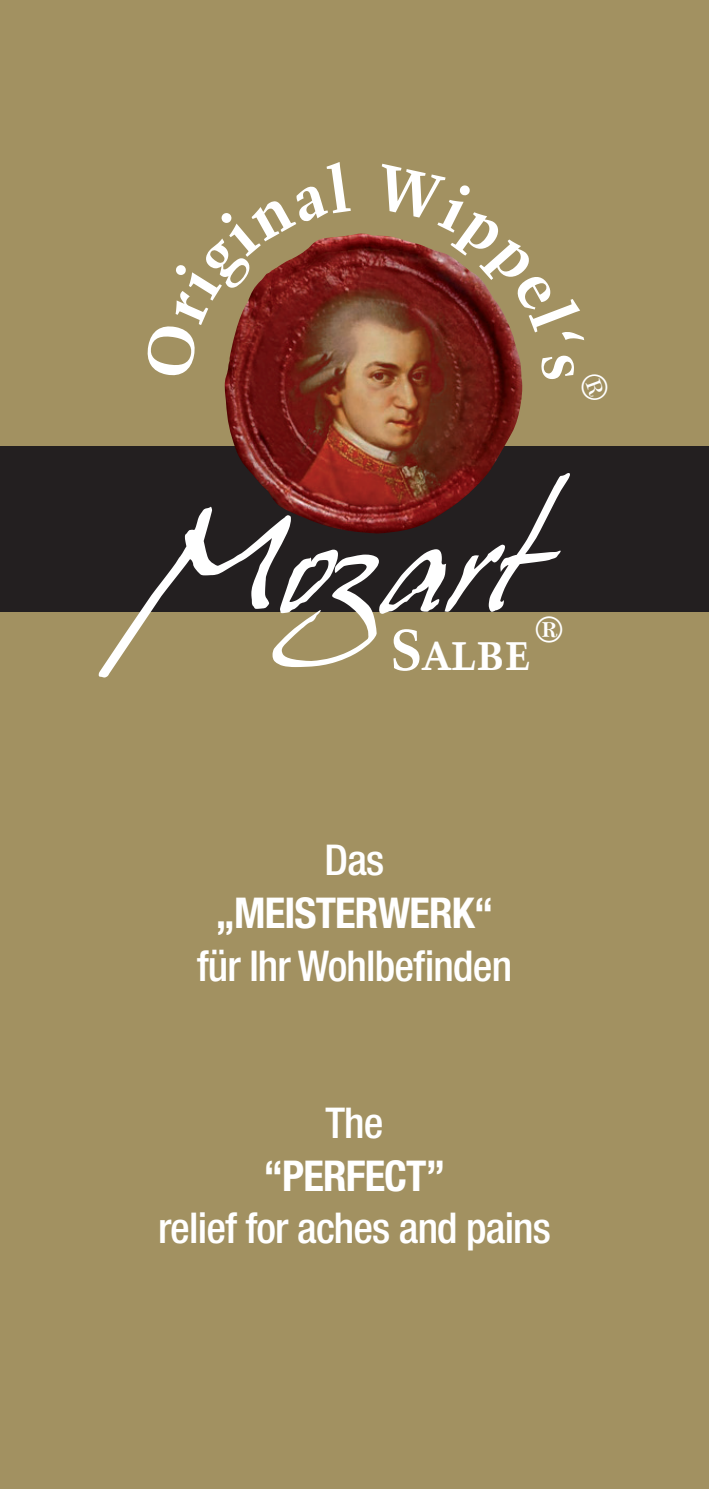
<style>
.page{position:relative;width:709px;height:1489px;background:#fff}
.page>*{position:absolute;margin:0;border:0;box-sizing:border-box;transform-origin:0 0}
.t1{font:500 condensed 42.5px "Helvetica Neue LT Std";letter-spacing:-.02em;color:#fff}
.t2{font:700 condensed 42.5px "Helvetica Neue LT Std";letter-spacing:-.02em;color:#fff}
.t3{font:700 40.25px "Kuenstler 480 BT";color:#fff}
.t4{font:700 37.25px "Kuenstler 480 BT";color:#fff}
.s1{font-size:57.75px}
</style>
<div class="page">
<div style="left:0;top:0;width:709px;height:1488px;background:#a29161"></div>
<div style="left:0;top:445px;width:709px;height:166px;background:#231f20"></div>
<svg style="left:99px;top:473px;width:471px;height:204px"></svg>
<img style="left:225px;top:233px;width:297px;height:300px">
<svg style="left:225px;top:233px;width:126px;height:146px"></svg>
<svg style="left:373px;top:233px;width:149px;height:112px"></svg>
<p class="t4" style="left:534px;top:606px;width:32px">®</p>
<p class="t3" style="left:390px;top:631px;width:142px"><span class="s1">S</span>albe</p>
<p class="t1" style="left:324px;top:835px;width:61px">Das</p>
<p class="t2" style="left:215px;top:887px;width:280px">„MEISTERWERK“</p>
<p class="t1" style="left:197px;top:940px;width:317px">für Ihr Wohlbefinden</p>
<p class="t1" style="left:325px;top:1097px;width:60px">The</p>
<p class="t2" style="left:263px;top:1149px;width:184px">“PERFECT”</p>
<p class="t1" style="left:158px;top:1202px;width:394px">relief for aches and pains</p>
</div>
